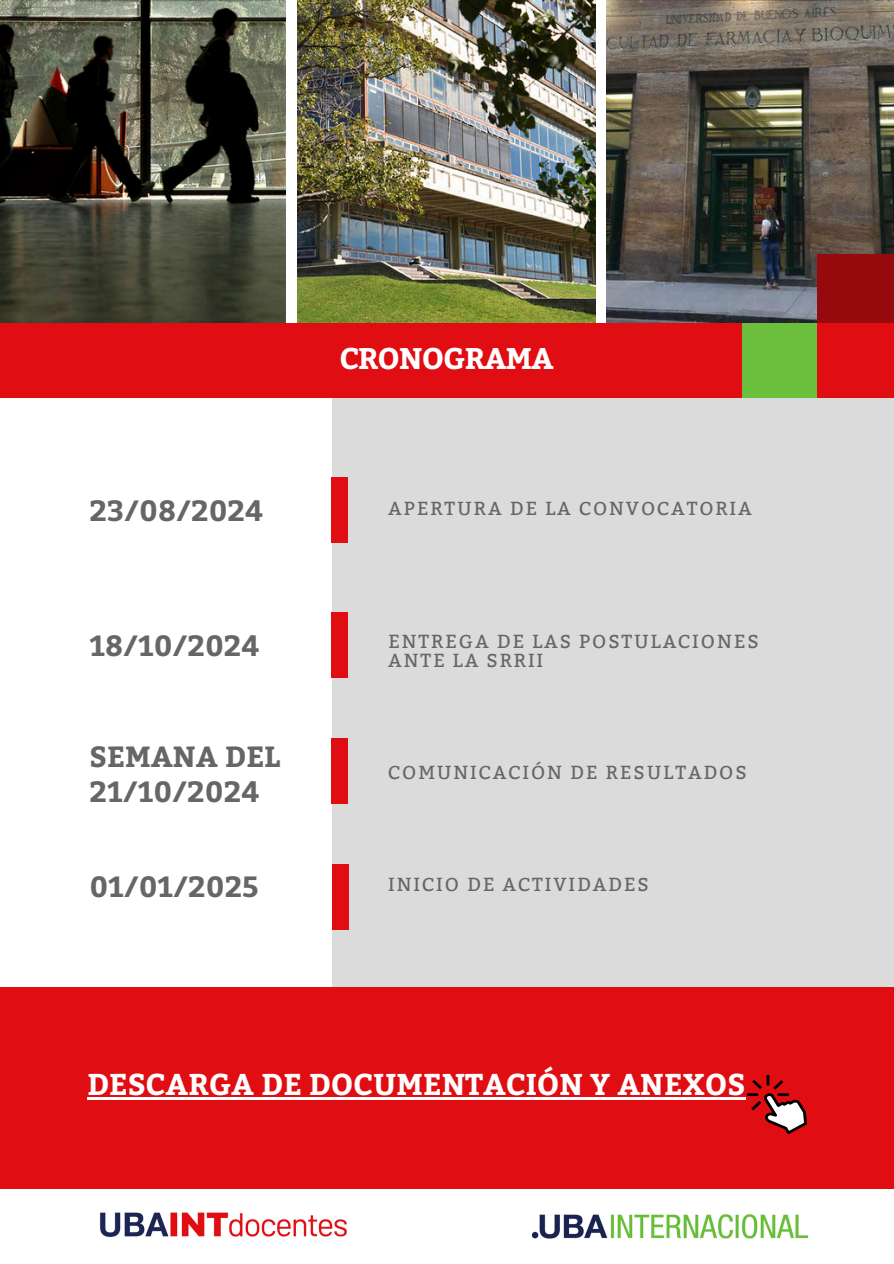
<style>
.page{position:relative;width:894px;height:1264px;background:#fff}
.page>*{position:absolute;margin:0;border:0;box-sizing:border-box;transform-origin:0 0}
.t1{font:700 30px "Bitter";color:#fff}
.t2{font:700 29.85px "Bitter";letter-spacing:-.03em;color:#fff}
.t3{font:700 29.1px/34.8px "Bitter";color:#666}
.t4{font:18.9px/19.2px "Bitter";letter-spacing:.1em;color:#666}
</style>
<div class="page">
<div style="left:332px;top:340px;width:561px;height:684px;background:#dbdbdb"></div>
<img style="left:0;top:0;width:286px;height:323px">
<img style="left:297px;top:0;width:298px;height:323px">
<img style="left:606px;top:0;width:287px;height:323px">
<div style="left:332px;top:477px;width:15px;height:65px;background:#e00e12"></div>
<div style="left:332px;top:612px;width:15px;height:65px;background:#e00e12"></div>
<div style="left:332px;top:738px;width:15px;height:65px;background:#e00e12"></div>
<div style="left:332px;top:864px;width:16px;height:65px;background:#e00e12"></div>
<div style="left:816px;top:254px;width:77px;height:70px;background:#96090c"></div>
<div style="left:0;top:323px;width:893px;height:75px;background:#e00e12"></div>
<div style="left:742px;top:323px;width:74px;height:75px;background:#6cbf3c"></div>
<img style="left:0;top:1188px;width:893px;height:51px">
<div style="left:0;top:987px;width:893px;height:201px;background:#e00e12"></div>
<hr style="left:87px;top:1097px;width:658px;height:2px;background:#fff">
<img style="left:747px;top:1075px;width:59px;height:58px">
<p class="t2" style="left:339px;top:336px;width:216px">CRONOGRAMA</p>
<h1 class="t3" style="left:89px;top:491px;width:175px">23/08/2024</h1>
<p class="t4" style="left:388px;top:499px;width:365px">APERTURA DE LA CONVOCATORIA</p>
<p class="t3" style="left:89px;top:626px;width:172px">18/10/2024</p>
<p class="t4" style="left:388px;top:632px;width:372px">ENTREGA DE LAS POSTULACIONES<br>ANTE LA SRRII</p>
<p class="t3" style="left:89px;top:738px;width:192px">SEMANA DEL<br>21/10/2024</p>
<p class="t4" style="left:388px;top:763px;width:360px">COMUNICACIÓN DE RESULTADOS</p>
<p class="t3" style="left:89px;top:867px;width:171px">01/01/2025</p>
<p class="t4" style="left:388px;top:875px;width:262px">INICIO DE ACTIVIDADES</p>
<h1 class="t1" style="left:87px;top:1062px;width:659px">DESCARGA DE DOCUMENTACIÓN Y ANEXOS</h1>
</div>
